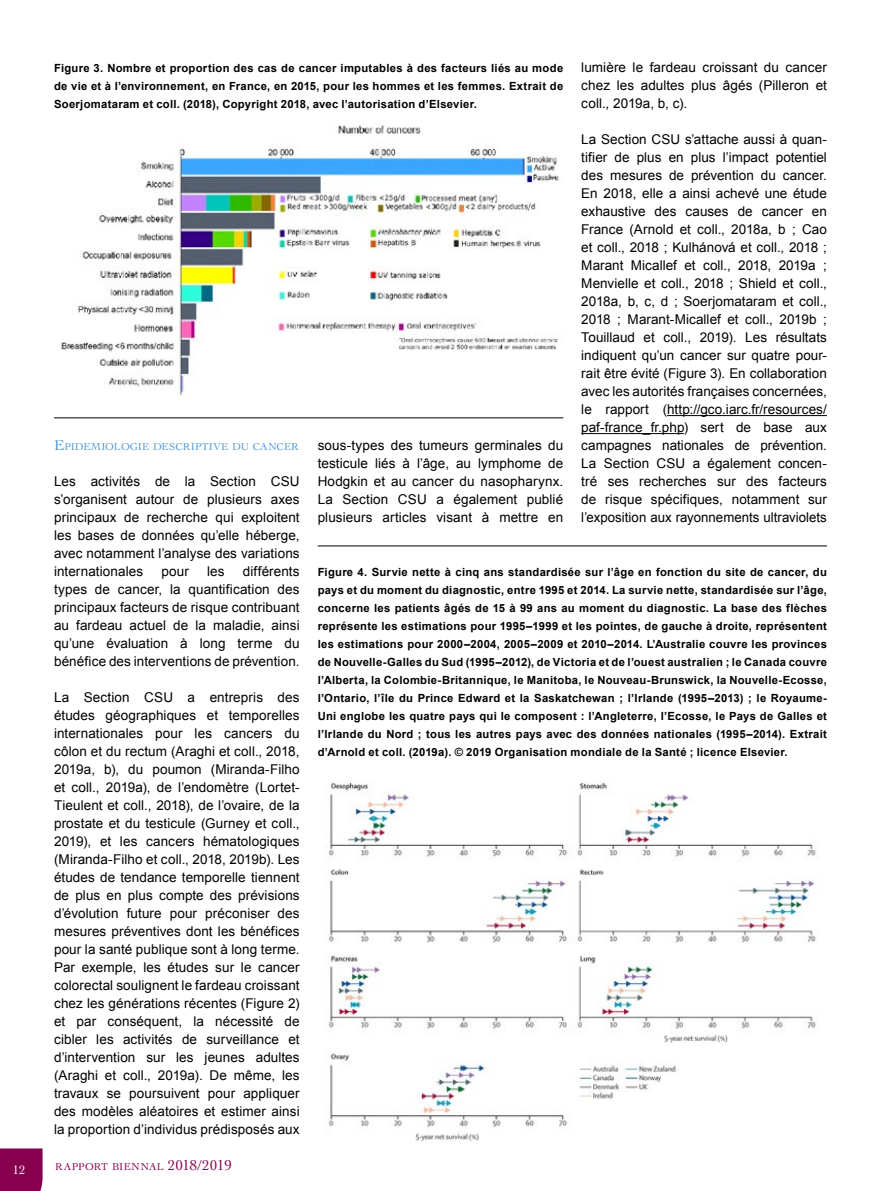
<style>
.page{position:relative;width:881px;height:1191px;background:#fff}
.page>*{position:absolute;margin:0;border:0;box-sizing:border-box;transform-origin:0 0}
.Text_para{font:13.5px/18px "Arial";letter-spacing:.005em;color:#000;text-align:justify}
.t1{font:12.75px "Cochin LT Std";color:#fff}
.t2{font:700 11.25px/18px "Arial";letter-spacing:.025em;color:#000;text-align:justify}
.Head_A_-_med{font:10.5px "Cochin LT Std";letter-spacing:.01em;color:#4a96d2}
.t3{font:10.5px "Cochin LT Std";letter-spacing:.025em;color:#87004e}
.s1{font-size:15px}
</style>
<div class="page">
<div style="left:0;top:1148px;width:43px;height:43px;background:#87004e"></div>
<hr style="left:666px;top:415px;width:160px;height:1px;background:#000">
<hr style="left:581px;top:433px;width:102px;height:1px;background:#000">
<img style="left:61px;top:125px;width:498px;height:271px">
<hr style="left:54px;top:417px;width:509px;height:1px;background:#000">
<hr style="left:317px;top:545px;width:509px;height:1px;background:#000">
<img style="left:329px;top:782px;width:487px;height:359px">
<p class="t1" style="left:13px;top:1162px;width:14px">12</p>
<p class="Text_para" style="left:581px;top:58px;width:247px">lumière le fardeau croissant du cancer chez les adultes plus âgés (Pilleron et coll., 2019a, b, c).</p>
<p class="Text_para" style="left:581px;top:130px;width:247px">La Section CSU s’attache aussi à quan&shy;tifier de plus en plus l’impact potentiel des mesures de prévention du cancer.<br>En 2018, elle a ainsi achevé une étude exhaustive des causes de cancer en France (Arnold et coll., 2018a, b ; Cao et coll., 2018 ; Kulhánová et coll., 2018 ; Marant Micallef et coll., 2018, 2019a ; Menvielle et coll., 2018 ; Shield et coll., 2018a, b, c, d ; Soerjomataram et coll., 2018 ; Marant-Micallef et coll., 2019b ; Touillaud et coll., 2019). Les résultats indiquent qu’un cancer sur quatre pour&shy;rait être évité (Figure 3). En collaboration avec les autorités françaises concernées, le rapport (http://gco.iarc.fr/resources/ paf-france_fr.php) sert de base aux campagnes nationales de prévention.<br>La Section CSU a également concen&shy;tré ses recherches sur des facteurs de risque spécifiques, notamment sur l’exposition aux rayonnements ultraviolets</p>
<p class="t2" style="left:54px;top:59px;width:510px">Figure 3. Nombre et proportion des cas de cancer imputables à des facteurs liés au mode de vie et à l’environnement, en France, en 2015, pour les hommes et les femmes. Extrait de Soerjomataram et coll. (2018), Copyright 2018, avec l’autorisation d’Elsevier.</p>
<p class="Head_A_-_med" style="left:54px;top:441px;width:246px"><span class="s1">E</span>PIDEMIOLOGIE DESCRIPTIVE DU CANCER</p>
<p class="Text_para" style="left:54px;top:472px;width:247px">Les activités de la Section CSU s’organisent autour de plusieurs axes principaux de recherche qui exploitent les bases de données qu’elle héberge, avec notamment l’analyse des variations internationales</p>
<p class="Text_para" style="left:317px;top:436px;width:247px">sous-types des tumeurs germinales du testicule liés à l’âge, au lymphome de Hodgkin et au cancer du nasopharynx.<br>La Section CSU a également publié plusieurs articles visant à mettre en</p>
<p class="Text_para" style="left:54px;top:562px;width:247px;text-indent:189px">différents types de cancer, la quantification des principaux facteurs de risque contribuant au fardeau actuel de la maladie, ainsi qu’une évaluation à long terme du bénéfice des interventions de prévention.</p>
<p class="Text_para" style="left:54px;top:688px;width:247px">La Section CSU a entrepris des études géographiques et temporelles internationales pour les cancers du côlon et du rectum (Araghi et coll., 2018, 2019a, b), du poumon (Miranda-Filho et coll., 2019a), de l’endomètre (Lortet-Tieulent et coll., 2018), de l’ovaire, de la prostate et du testicule (Gurney et coll., 2019), et les cancers hématologiques (Miranda-Filho et coll., 2018, 2019b). Les études de tendance temporelle tiennent de plus en plus compte des prévisions d’évolution future pour préconiser des mesures préventives dont les bénéfices pour la santé publique sont à long terme.<br>Par exemple, les études sur le cancer colorectal soulignent le fardeau croissant chez les générations récentes (Figure 2) et par conséquent, la nécessité de cibler les activités de surveillance et d’intervention sur les jeunes adultes (Araghi et coll., 2019a). De même, les travaux se poursuivent pour appliquer des modèles aléatoires et estimer ainsi la proportion d’individus prédisposés aux</p>
<p class="Text_para" style="left:161px;top:562px;width:29px">pour</p>
<p class="Text_para" style="left:207px;top:562px;width:19px">les</p>
<p class="t2" style="left:317px;top:563px;width:510px">Figure 4. Survie nette à cinq ans standardisée sur l’âge en fonction du site de cancer, du pays et du moment du diagnostic, entre 1995 et 2014. La survie nette, standardisée sur l’âge, concerne les patients âgés de 15 à 99 ans au moment du diagnostic. La base des flèches représente les estimations pour 1995–1999 et les pointes, de gauche à droite, représentent les estimations pour 2000–2004, 2005–2009 et 2010–2014. L’Australie couvre les provinces de Nouvelle-Galles du Sud (1995–2012), de Victoria et de l’ouest australien ; le Canada couvre l’Alberta, la Colombie-Britannique, le Manitoba, le Nouveau-Brunswick, la Nouvelle-Ecosse, l’Ontario, l’île du Prince Edward et la Saskatchewan ; l’Irlande (1995–2013) ; le Royaume-Uni englobe les quatre pays qui le composent : l’Angleterre, l’Ecosse, le Pays de Galles et l’Irlande du Nord ; tous les autres pays avec des données nationales (1995–2014). Extrait d’Arnold et coll. (2019a). © 2019 Organisation mondiale de la Santé ; licence Elsevier.</p>
<p class="t3" style="left:55px;top:1161px;width:178px">RAPPORT BIENNAL <span class="s1">2018/2019</span></p>
</div>
